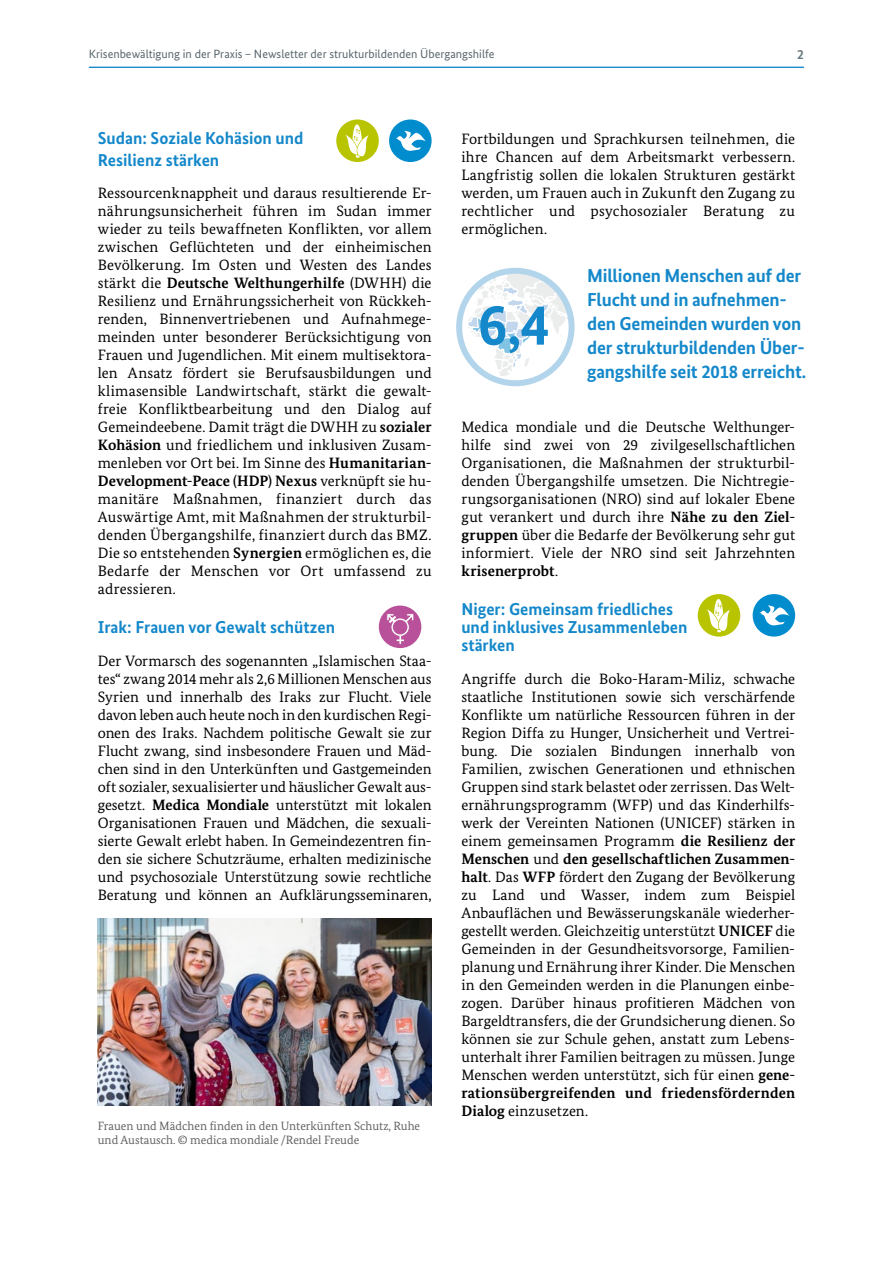
<style>
.page{position:relative;width:893px;height:1263px;background:#fff}
.page>*{position:absolute;margin:0;border:0;box-sizing:border-box;transform-origin:0 0}
.t1{font:700 58.5px "Bundes Sans";color:#1488ca}
.t2{font:700 18.75px/24px "Bundes Sans";letter-spacing:-.01em;color:#1488ca}
.t3{font:700 17.25px/18px "Bundes Sans";color:#1488ca}
.t4{font:15px/18px "Bundes Serif";letter-spacing:.005em;color:#000;text-align:justify}
.t5{font:700 13.5px "Bundes Sans";color:#68777e}
.t6{font:12px/14.4px "Bundes Serif";color:#646363}
.t7{font:12px "Bundes Sans";color:#58666d}
.s1{font-weight:700}
</style>
<div class="page">
<div style="left:389px;top:119px;width:43px;height:43px;background:#018ccd;border-radius:50%"></div>
<svg style="left:396px;top:131px;width:30px;height:20px"></svg>
<div style="left:336px;top:119px;width:43px;height:43px;background:#b9c400;border-radius:50%"></div>
<svg style="left:346px;top:124px;width:22px;height:34px"></svg>
<div style="left:379px;top:605px;width:42px;height:43px;background:#b85199;border-radius:50%"></div>
<svg style="left:386px;top:614px;width:28px;height:31px"></svg>
<div style="left:753px;top:594px;width:42px;height:43px;background:#018ccd;border-radius:50%"></div>
<svg style="left:759px;top:605px;width:30px;height:20px"></svg>
<div style="left:698px;top:594px;width:42px;height:43px;background:#b9c400;border-radius:50%"></div>
<svg style="left:707px;top:599px;width:23px;height:33px"></svg>
<hr style="left:89px;top:67px;width:715px;height:1px;background:#1488ca">
<svg style="left:484px;top:377px;width:63px;height:6px"></svg>
<svg style="left:459px;top:271px;width:109px;height:106px"></svg>
<div style="left:456px;top:268px;width:119px;height:118px;border:6px solid #b3d5eb;border-radius:50%"></div>
<img style="left:98px;top:919px;width:334px;height:186px">
<p class="t7" style="left:89px;top:47px;width:407px">Krisenbewältigung in der Praxis – Newsletter der strukturbildenden Übergangshilfe</p>
<p class="t5" style="left:797px;top:46px;width:8px">2</p>
<p class="t3" style="left:98px;top:127px;width:207px;line-height:22.2px">Sudan: Soziale Kohäsion und<br>Resilienz stärken</p>
<p class="t4" style="left:98px;top:184px;width:335px">Ressourcenknappheit und daraus resultierende Er&shy;nährungsunsicherheit führen im Sudan immer wieder zu teils bewaffneten Konflikten, vor allem zwischen Geflüchteten und der einheimischen Bevölkerung. Im Osten und Westen des Landes stärkt die <span class="s1">Deutsche Welthungerhilfe</span> (DWHH) die Resilienz und Ernährungssicherheit von Rückkeh&shy;renden, Binnenvertriebenen und Aufnahmege&shy;meinden unter besonderer Berücksichtigung von Frauen und Jugendlichen. Mit einem multisektora&shy;len Ansatz fördert sie Berufsausbildungen und klimasensible Landwirtschaft, stärkt die gewalt&shy;freie Konfliktbearbeitung und den Dialog auf Gemeindeebene. Damit trägt die DWHH zu <span class="s1">sozialer Kohäsion</span> und friedlichem und inklusiven Zusam&shy;menleben vor Ort bei. Im Sinne des <span class="s1">Humanitarian-Development-Peace (HDP) Nexus</span> verknüpft sie hu&shy;manitäre Maßnahmen, finanziert durch das Auswärtige Amt, mit Maßnahmen der strukturbil&shy;denden Übergangshilfe, finanziert durch das BMZ.<br>Die so entstehenden <span class="s1">Synergien</span> ermöglichen es, die Bedarfe der Menschen vor Ort umfassend zu adressieren.</p>
<p class="t3" style="left:98px;top:618px;width:239px">Irak: Frauen vor Gewalt schützen</p>
<p class="t4" style="left:98px;top:652px;width:335px">Der Vormarsch des sogenannten „Islamischen Staa&shy;tes“ zwang 2014 mehr als 2,6 Millionen Menschen aus Syrien und innerhalb des Iraks zur Flucht. Viele davon leben auch heute noch in den kurdischen Regi&shy;onen des Iraks. Nachdem politische Gewalt sie zur Flucht zwang, sind insbesondere Frauen und Mäd&shy;chen sind in den Unterkünften und Gastgemeinden oft sozialer, sexualisierter und häuslicher Gewalt aus&shy;gesetzt. <span class="s1">Medica Mondiale</span> unterstützt mit lokalen Organisationen Frauen und Mädchen, die sexuali&shy;sierte Gewalt erlebt haben. In Gemeindezentren fin&shy;den sie sichere Schutzräume, erhalten medizinische und psychosoziale Unterstützung sowie rechtliche Beratung und können an Aufklärungsseminaren,</p>
<p class="t6" style="left:98px;top:1118px;width:324px">Frauen und Mädchen finden in den Unterkünften Schutz, Ruhe und Austausch. © medica mondiale /Rendel Freude</p>
<p class="t4" style="left:461px;top:130px;width:335px">Fortbildungen und Sprachkursen teilnehmen, die ihre Chancen auf dem Arbeitsmarkt verbessern.<br>Langfristig sollen die lokalen Strukturen gestärkt werden, um Frauen auch in Zukunft den Zugang zu rechtlicher und psychosozialer Beratung zu ermöglichen.</p>
<h1 class="t1" style="left:478px;top:289px;width:73px">6,4</h1>
<p class="t2" style="left:587px;top:263px;width:221px">Millionen Menschen auf der<br>Flucht und in aufnehmen&shy;den Gemeinden wurden von der strukturbildenden Über&shy;gangshilfe seit 2018 erreicht.</p>
<p class="t4" style="left:461px;top:418px;width:335px;text-align:left">Medica mondiale und die Deutsche Welthunger&shy;hilfe sind zwei von 29 zivilgesellschaftlichen Organisationen, die Maßnahmen der strukturbil&shy;denden Übergangshilfe umsetzen. Die Nichtregie&shy;rungsorganisationen (NRO) sind auf lokaler Ebene gut verankert und durch ihre <span class="s1">Nähe zu den Ziel&shy;gruppen</span> über die Bedarfe der Bevölkerung sehr gut informiert. Viele der NRO sind seit Jahrzehnten <span class="s1">krisenerprobt</span>.</p>
<p class="t3" style="left:461px;top:600px;width:228px">Niger: Gemeinsam friedliches und inklusives Zusammenleben stärken</p>
<p class="t4" style="left:461px;top:670px;width:335px;text-align:left">Angriffe durch die Boko-Haram-Miliz, schwache staatliche Institutionen sowie sich verschärfende Konflikte um natürliche Ressourcen führen in der Region Diffa zu Hunger, Unsicherheit und Vertrei&shy;bung. Die sozialen Bindungen innerhalb von Familien, zwischen Generationen und ethnischen Gruppen sind stark belastet oder zerrissen. Das Welt&shy;ernährungsprogramm (WFP) und das Kinderhilfs&shy;werk der Vereinten Nationen (UNICEF) stärken in einem gemeinsamen Programm <span class="s1">die Resilienz der Menschen</span> und <span class="s1">den gesellschaftlichen Zusammen&shy;halt</span>. Das <span class="s1">WFP</span> fördert den Zugang der Bevölkerung zu Land und Wasser, indem zum Beispiel Anbauflächen und Bewässerungskanäle wiederher&shy;gestellt werden. Gleichzeitig unterstützt <span class="s1">UNICEF</span> die Gemeinden in der Gesundheitsvorsorge, Familien&shy;planung und Ernährung ihrer Kinder. Die Menschen in den Gemeinden werden in die Planungen einbe&shy;zogen. Darüber hinaus profitieren Mädchen von Bargeldtransfers, die der Grundsicherung dienen. So können sie zur Schule gehen, anstatt zum Lebens&shy;unterhalt ihrer Familien beitragen zu müssen. Junge Menschen werden unterstützt, sich für einen <span class="s1">gene&shy;rationsübergreifenden und friedensfördernden Dialog</span> einzusetzen.</p>
</div>
